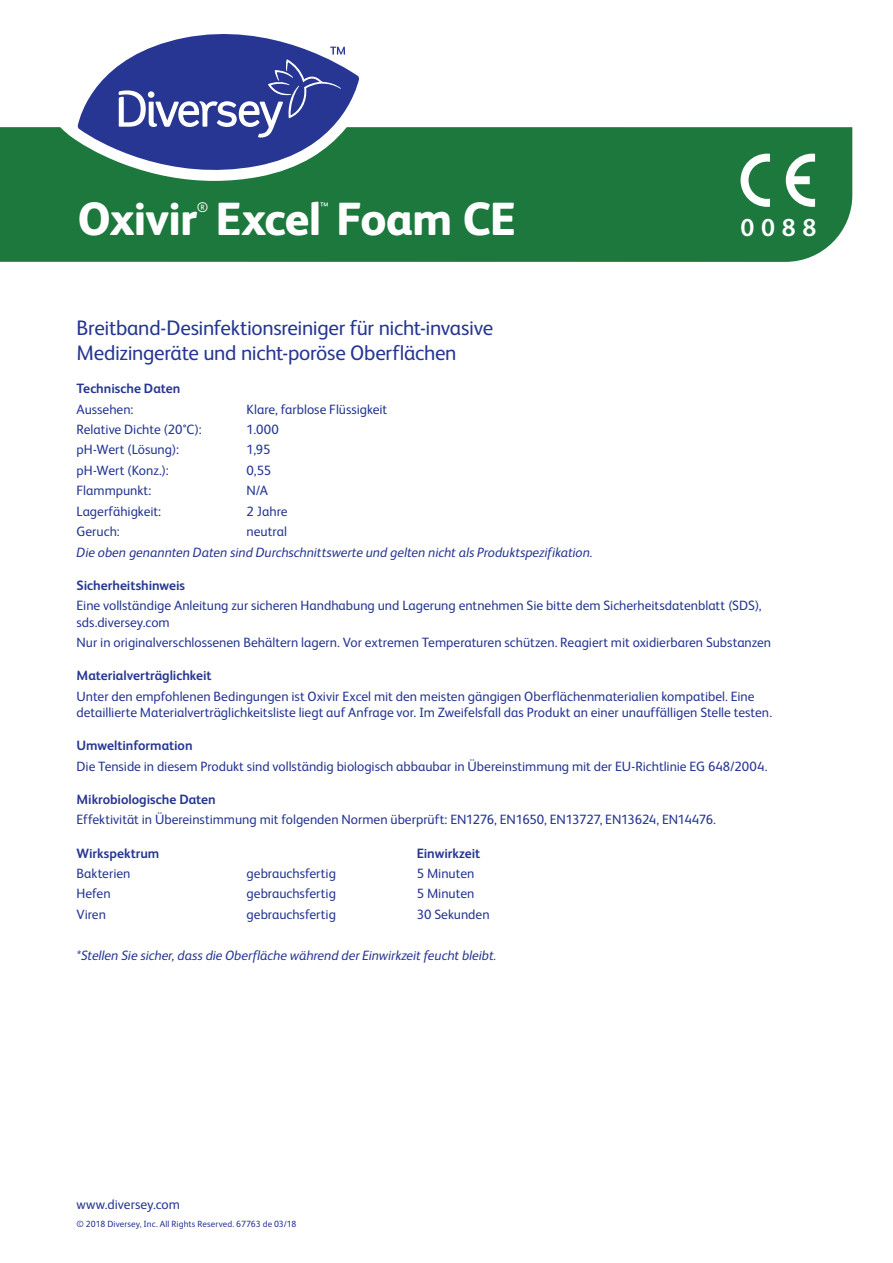
<style>
.page{position:relative;width:893px;height:1263px;background:#fff}
.page>*{position:absolute;margin:0;border:0;box-sizing:border-box;transform-origin:0 0}
.t1{font:800 46.5px "FS Albert Pro";letter-spacing:-.025em;color:#fff}
.t2{font:600 26.1px "Myriad Pro";color:#fff}
.t3{font:21px/25.2px "FS Albert Pro";letter-spacing:-.015em;color:#263692}
.t4{font:13.95px "FS Albert Pro";color:#fff}
.t5{font:13.5px/16.2px "FS Albert Pro";color:#263692}
.t6{font:italic 13.5px "FS Albert Pro";letter-spacing:-.005em;color:#263692}
.t7{font:700 13.5px "FS Albert Pro";letter-spacing:-.005em;color:#263692}
.t8{font:9px "FS Albert Pro";letter-spacing:.01em;color:#263692}
</style>
<div class="page">
<div style="left:0;top:127px;width:852px;height:135px;background:#1c783c"></div>
<svg style="left:786px;top:154px;width:29px;height:53px"></svg>
<svg style="left:740px;top:154px;width:30px;height:53px"></svg>
<svg style="left:58px;top:78px;width:316px;height:103px"></svg>
<svg style="left:78px;top:34px;width:281px;height:148px"></svg>
<svg style="left:119px;top:47px;width:226px;height:91px;background:#4a58a4"></svg>
<h1 class="t1" style="left:78px;top:183px;width:440px">Oxivir Excel Foam CE</h1>
<p class="t4" style="left:197px;top:197px;width:13px">®</p>
<p class="t4" style="left:320px;top:197px;width:11px">™</p>
<h2 class="t2" style="left:740px;top:210px;width:77px">0088</h2>
<h3 class="t3" style="left:77px;top:314px;width:418px">Breitband-Desinfektionsreiniger für nicht-invasive<br>Medizingeräte und nicht-poröse Oberflächen</h3>
<p class="t7" style="left:77px;top:379px;width:105px">Technische Daten</p>
<p class="t5" style="left:77px;top:400px;width:58px">Aussehen:</p>
<p class="t5" style="left:247px;top:400px;width:142px">Klare, farblose Flüssigkeit</p>
<p class="t5" style="left:77px;top:420px;width:127px">Relative Dichte (20°C):</p>
<p class="t5" style="left:247px;top:420px;width:34px">1.000</p>
<p class="t5" style="left:77px;top:441px;width:104px">pH-Wert (Lösung):</p>
<p class="t5" style="left:247px;top:441px;width:25px">1,95</p>
<p class="t5" style="left:77px;top:461px;width:94px">pH-Wert (Konz.):</p>
<p class="t5" style="left:247px;top:461px;width:26px">0,55</p>
<p class="t5" style="left:77px;top:482px;width:76px">Flammpunkt:</p>
<p class="t5" style="left:247px;top:482px;width:23px">N/A</p>
<p class="t5" style="left:77px;top:502px;width:86px">Lagerfähigkeit:</p>
<p class="t5" style="left:247px;top:502px;width:42px">2 Jahre</p>
<p class="t5" style="left:77px;top:523px;width:45px">Geruch:</p>
<p class="t5" style="left:247px;top:523px;width:42px">neutral</p>
<p class="t6" style="left:77px;top:543px;width:518px">Die oben genannten Daten sind Durchschnittswerte und gelten nicht als Produktspezifikation.</p>
<p class="t7" style="left:77px;top:576px;width:110px">Sicherheitshinweis</p>
<p class="t5" style="left:77px;top:597px;width:686px">Eine vollständige Anleitung zur sicheren Handhabung und Lagerung entnehmen Sie bitte dem Sicherheitsdatenblatt (SDS), sds.diversey.com</p>
<p class="t5" style="left:77px;top:633px;width:696px">Nur in originalverschlossenen Behältern lagern. Vor extremen Temperaturen schützen. Reagiert mit oxidierbaren Substanzen</p>
<p class="t7" style="left:77px;top:666px;width:137px">Materialverträglichkeit</p>
<p class="t5" style="left:77px;top:687px;width:697px">Unter den empfohlenen Bedingungen ist Oxivir Excel mit den meisten gängigen Oberflächenmaterialien kompatibel. Eine detaillierte Materialverträglichkeitsliste liegt auf Anfrage vor. Im Zweifelsfall das Produkt an einer unauffälligen Stelle testen.</p>
<p class="t7" style="left:77px;top:736px;width:118px">Umweltinformation</p>
<p class="t5" style="left:77px;top:757px;width:692px">Die Tenside in diesem Produkt sind vollständig biologisch abbaubar in Übereinstimmung mit der EU-Richtlinie EG 648/2004.</p>
<p class="t7" style="left:77px;top:790px;width:141px">Mikrobiologische Daten</p>
<p class="t5" style="left:77px;top:810px;width:641px">Effektivität in Übereinstimmung mit folgenden Normen überprüft: EN1276, EN1650, EN13727, EN13624, EN14476.</p>
<p class="t7" style="left:77px;top:843px;width:84px">Wirkspektrum</p>
<p class="t7" style="left:417px;top:843px;width:65px">Einwirkzeit</p>
<p class="t5" style="left:77px;top:864px;width:55px">Bakterien</p>
<p class="t5" style="left:247px;top:864px;width:91px">gebrauchsfertig</p>
<p class="t5" style="left:417px;top:864px;width:59px">5 Minuten</p>
<p class="t5" style="left:77px;top:885px;width:36px">Hefen</p>
<p class="t5" style="left:247px;top:885px;width:91px">gebrauchsfertig</p>
<p class="t5" style="left:417px;top:885px;width:59px">5 Minuten</p>
<p class="t5" style="left:77px;top:905px;width:31px">Viren</p>
<p class="t5" style="left:247px;top:905px;width:91px">gebrauchsfertig</p>
<p class="t5" style="left:417px;top:905px;width:74px">30 Sekunden</p>
<p class="t6" style="left:77px;top:946px;width:421px">*Stellen Sie sicher, dass die Oberfläche während der Einwirkzeit feucht bleibt.</p>
<p class="t5" style="left:77px;top:1195px;width:105px">www.diversey.com</p>
<p class="t8" style="left:77px;top:1217px;width:221px">© 2018 Diversey, Inc. All Rights Reserved. 67763 de 03/18</p>
</div>
